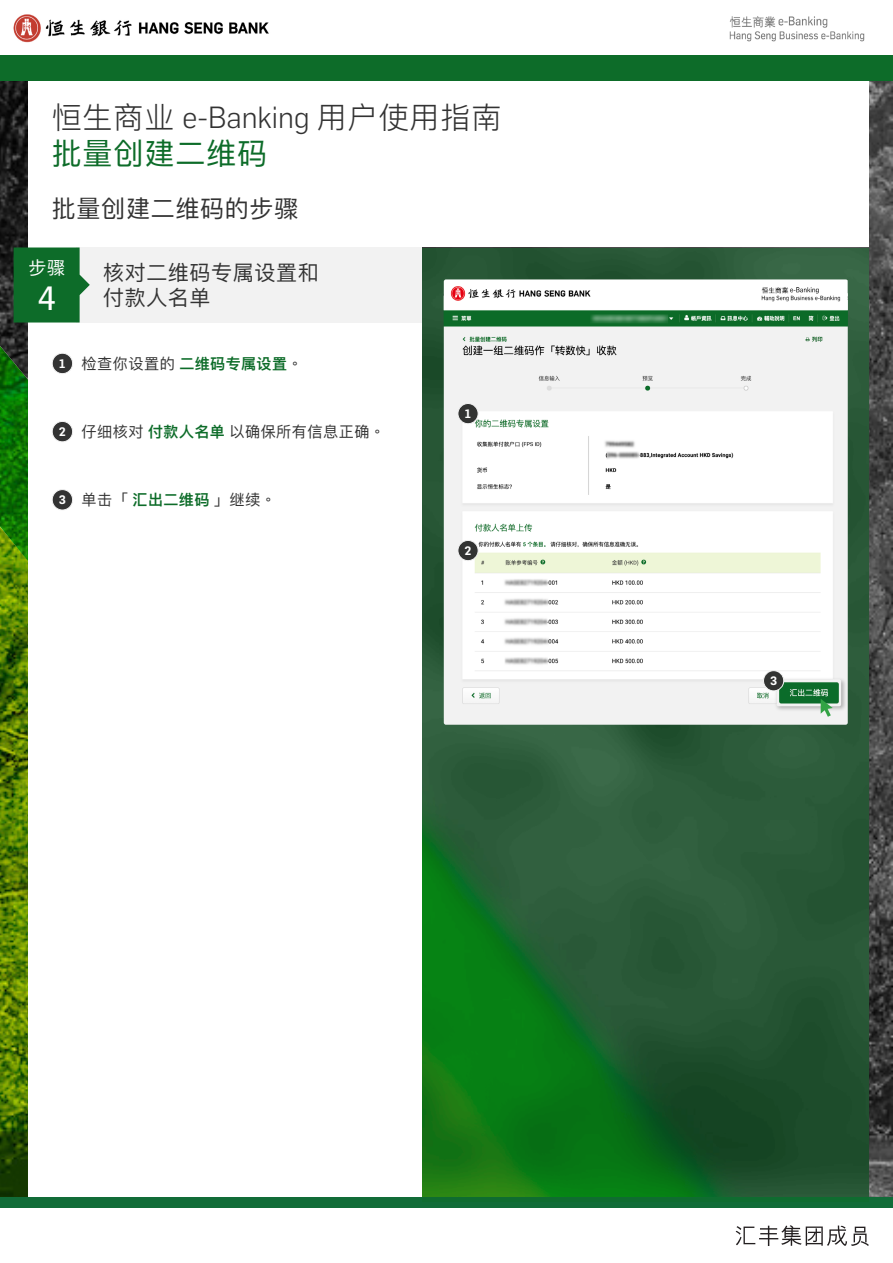
<style>
.page{position:relative;width:893px;height:1263px;background:#fff}
.page>*{position:absolute;margin:0;border:0;box-sizing:border-box;transform-origin:0 0}
.t1{font:33px "Flama";color:#fff}
.t2{font:300 30px/36px "Ping Fang SC";letter-spacing:.03em;color:#333}
.t3{font:24px "Ping Fang SC";letter-spacing:.03em;color:#333}
.t4{font:21px "Ping Fang SC";letter-spacing:.03em;color:#333}
.t5{font:18px "Ping Fang SC";color:#fff}
.paragraph{font:15.15px "Ping Fang SC";letter-spacing:.03em;color:#333}
.paragraph-2{font:600 15px "Ping Fang SC";letter-spacing:.03em;color:#0d6c29}
.t6{font:600 12.15px "Flama";color:#fff}
.t7{font:600 12px "Flama";color:#fff}
.s1{font-family:"Flama"}
.s2{font-weight:400;color:#0d6c29}
.s3{font-weight:400;font-size:15.15px;color:#333}
.s4{font-family:"Ping Fang HK";font-weight:400;font-size:15.15px;color:#333}
.s5{font-weight:600;font-size:15px;color:#0d6c29}
.s6{font-family:"Ping Fang HK"}
</style>
<div class="page">
<img style="left:0;top:80px;width:893px;height:1117px">
<img style="left:13px;top:14px;width:256px;height:29px">
<img style="left:729px;top:16px;width:136px;height:26px">
<div style="left:0;top:55px;width:893px;height:25px;background:#0d6c29"></div>
<div style="left:28px;top:323px;width:395px;height:912px;background:#fff"></div>
<div style="left:28px;top:81px;width:841px;height:166px;background:#fff"></div>
<div style="left:76px;top:247px;width:347px;height:76px;background:#f2f2f2"></div>
<svg style="left:14px;top:247px;width:76px;height:75px;background:#297c41"></svg>
<div style="left:0;top:1197px;width:893px;height:12px;background:#116c38"></div>
<div style="left:0;top:1208px;width:893px;height:54px;background:#fff"></div>
<svg style="left:736px;top:1225px;width:133px;height:21px"></svg>
<svg style="left:423px;top:248px;width:446px;height:949px;background:#215f2e"></svg>
<img style="left:444px;top:326px;width:404px;height:399px">
<div style="left:774px;top:677px;width:73px;height:35px;background:#333;opacity:.35"></div>
<img style="left:777px;top:679px;width:64px;height:27px">
<div style="left:458px;top:403px;width:20px;height:21px;background:#323332;border-radius:50%"></div>
<div style="left:458px;top:403px;width:20px;height:21px;border:1px solid #f3f3f3;border-radius:50%"></div>
<div style="left:458px;top:540px;width:20px;height:21px;background:#323332;border-radius:50%"></div>
<div style="left:458px;top:540px;width:20px;height:21px;border:1px solid #f3f3f3;border-radius:50%"></div>
<div style="left:763px;top:671px;width:21px;height:20px;background:#323332;border-radius:50%"></div>
<div style="left:763px;top:670px;width:21px;height:21px;border:1px solid #f3f3f3;border-radius:50%"></div>
<svg style="left:821px;top:699px;width:12px;height:18px"></svg>
<div style="left:52px;top:353px;width:21px;height:21px;background:#333;border-radius:50%"></div>
<div style="left:52px;top:353px;width:21px;height:21px;border:1px solid #f3f3f3;border-radius:50%"></div>
<div style="left:52px;top:421px;width:21px;height:21px;background:#333;border-radius:50%"></div>
<div style="left:52px;top:421px;width:21px;height:21px;border:1px solid #f3f3f3;border-radius:50%"></div>
<div style="left:52px;top:490px;width:21px;height:20px;background:#333;border-radius:50%"></div>
<div style="left:52px;top:489px;width:21px;height:21px;border:1px solid #f3f3f3;border-radius:50%"></div>
<img style="left:444px;top:279px;width:404px;height:47px">
<div style="left:653px;top:284px;width:71px;height:20px;background:#fff;border-radius:2px"></div>
<p class="t2" style="left:52px;top:99px;width:451px">恒生商业 <span class="s1">e-Banking</span> 用户使用指南<span class="s2">批量创建二维码</span></p>
<p class="t3" style="left:52px;top:194px;width:248px">批量创建二维码的步骤</p>
<p class="t5" style="left:29px;top:256px;width:38px">步骤</p>
<p class="t4" style="left:103px;top:259px;width:217px">核对二维码专属设置和</p>
<p class="t1" style="left:37px;top:278px;width:21px">4</p>
<p class="t4" style="left:103px;top:285px;width:109px">付款人名单</p>
<p class="t6" style="left:59px;top:354px;width:8px">1</p>
<p class="paragraph-2" style="left:82px;top:354px;width:223px"><span class="s3">检查你设置的</span>二维码专属设置<span class="s4">。</span></p>
<p class="t6" style="left:59px;top:423px;width:9px">2</p>
<p class="paragraph" style="left:82px;top:422px;width:305px">仔细核对<span class="s5">付款人名单</span>以确保所有信息正确<span class="s6">。</span></p>
<p class="t6" style="left:59px;top:491px;width:9px">3</p>
<p class="paragraph-2" style="left:82px;top:491px;width:196px"><span class="s3">单击</span><span class="s4">「</span>汇出二维码<span class="s4">」</span><span class="s3">继续</span><span class="s4">。</span></p>
<p class="t7" style="left:465px;top:405px;width:8px">1</p>
<p class="t7" style="left:464px;top:542px;width:8px">2</p>
<p class="t7" style="left:770px;top:672px;width:9px">3</p>
</div>
